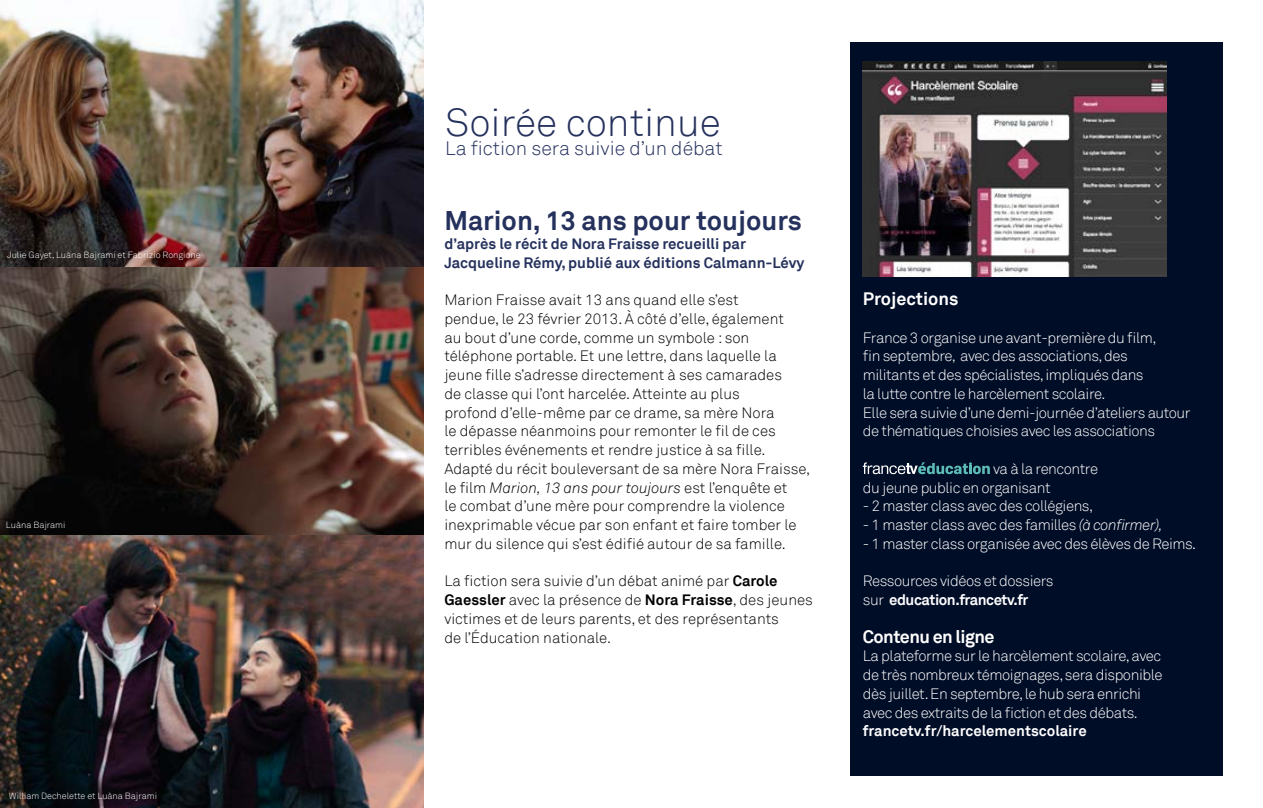
<style>
.page{position:relative;width:1263px;height:808px;background:#fff}
.page>*{position:absolute;margin:0;border:0;box-sizing:border-box;transform-origin:0 0}
.t1{font:300 39px "Akkurat";color:#25315d}
.t2{font:700 27px "Akkurat";color:#25315d}
.t3{font:300 19.5px "Akkurat";color:#25315d}
.t4{font:700 18px "Akkurat";letter-spacing:-.03em;color:#fff}
.t5{font:700 18px "Akkurat";color:#fff}
.t6{font:300 15px/18.8px "Akkurat";color:#000}
.t7{font:300 15px/18.8px "Akkurat";letter-spacing:-.03em;color:#fff}
.t8{font:700 15px/18.8px "Akkurat";color:#25315d}
.t9{font:700 15px "Akkurat";color:#fff}
.t10{font:300 9px "Akkurat";color:#fff}
.s1{font-style:italic}
.s2{font-weight:700}
</style>
<div class="page">
<div style="left:850px;top:43px;width:373px;height:733px;background:#000d27"></div>
<img style="left:0;top:0;width:424px;height:268px">
<img style="left:0;top:268px;width:424px;height:267px">
<img style="left:0;top:535px;width:424px;height:273px">
<img style="left:863px;top:61px;width:303px;height:216px">
<svg style="left:863px;top:462px;width:127px;height:12px"></svg>
<p class="t10" style="left:7px;top:249px;width:195px">Julie Gayet, Luàna Bajrami et Fabrizio Rongione</p>
<p class="t10" style="left:6px;top:520px;width:61px">Luàna Bajrami</p>
<p class="t10" style="left:9px;top:791px;width:150px">William Dechelette et Luàna Bajrami</p>
<h1 class="t1" style="left:445px;top:100px;width:277px">Soirée continue</h1>
<h3 class="t3" style="left:445px;top:137px;width:279px">La fiction sera suivie d’un débat</h3>
<h2 class="t2" style="left:444px;top:203px;width:359px">Marion, 13 ans pour toujours</h2>
<p class="t8" style="left:444px;top:234px;width:362px">d’après le récit de Nora Fraisse recueilli par<br>Jacqueline Rémy, publié aux éditions Calmann-Lévy</p>
<p class="t6" style="left:444px;top:291px;width:367px">Marion Fraisse avait 13 ans quand elle s’est<br>pendue, le 23 février 2013. À côté d’elle, également<br>au bout d’une corde, comme un symbole : son téléphone portable. Et une lettre, dans laquelle la jeune fille s’adresse directement à ses camarades<br>de classe qui l’ont harcelée. Atteinte au plus<br>profond d’elle-même par ce drame, sa mère Nora<br>le dépasse néanmoins pour remonter le fil de ces terribles événements et rendre justice à sa fille.<br>Adapté du récit bouleversant de sa mère Nora Fraisse, le film <span class="s1">Marion, 13 ans pour toujours</span> est l’enquête et<br>le combat d’une mère pour comprendre la violence inexprimable vécue par son enfant et faire tomber le mur du silence qui s’est édifié autour de sa famille.</p>
<p class="t6" style="left:444px;top:572px;width:370px">La fiction sera suivie d’un débat animé par <span class="s2">Carole Gaessler</span> avec la présence de <span class="s2">Nora Fraisse</span>, des jeunes victimes et de leurs parents, et des représentants<br>de l’Éducation nationale.</p>
<p class="t5" style="left:863px;top:287px;width:97px">Projections</p>
<p class="t7" style="left:863px;top:328px;width:329px">France 3 organise une avant-première du film,<br>fin septembre, avec des associations, des<br>militants et des spécialistes, impliqués dans<br>la lutte contre le harcèlement scolaire.<br>Elle sera suivie d’une demi-journée d’ateliers autour de thématiques choisies avec les associations</p>
<p class="t7" style="left:863px;top:459px;width:237px;text-indent:130px">va à la rencontre du jeune public en organisant</p>
<p class="t7" style="left:863px;top:497px;width:232px">- 2 master class avec des collégiens,</p>
<p class="t7" style="left:863px;top:516px;width:301px">- 1 master class avec des familles <span class="s1">(à confirmer),</span></p>
<p class="t7" style="left:863px;top:534px;width:335px">- 1 master class organisée avec des élèves de Reims.</p>
<p class="t7" style="left:863px;top:572px;width:192px">Ressources vidéos et dossiers sur <span class="s2">education.francetv.fr</span></p>
<p class="t4" style="left:863px;top:625px;width:133px">Contenu en ligne</p>
<p class="t7" style="left:863px;top:647px;width:301px">La plateforme sur le harcèlement scolaire, avec de très nombreux témoignages, sera disponible dès juillet. En septembre, le hub sera enrichi avec des extraits de la fiction et des débats.</p>
<p class="t9" style="left:863px;top:722px;width:225px">francetv.fr/harcelementscolaire</p>
</div>
